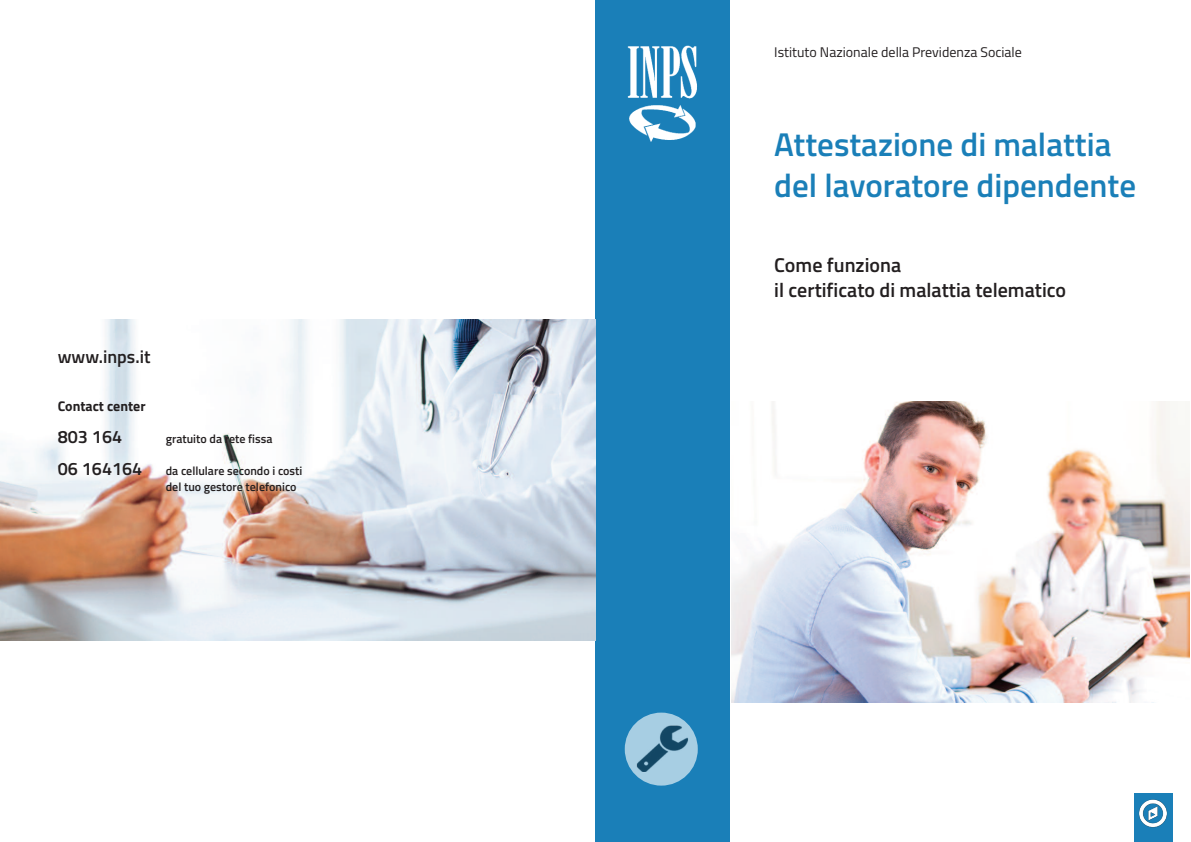
<style>
.page{position:relative;width:1191px;height:842px;background:#fff}
.page>*{position:absolute;margin:0;border:0;box-sizing:border-box;transform-origin:0 0}
.t1{font:600 33px/41px "Titillium Web";color:#1a7fb8}
.t2{font:600 20px/25px "Titillium Web";color:#231f20}
.t3{font:600 18px "Titillium Web";color:#231f20}
.t4{font:14px "Titillium Web";color:#231f20}
.t5{font:700 14px "Titillium Web";color:#231f20}
.t6{font:600 12px/16px "Titillium Web";color:#231f20}
</style>
<div class="page">
<div style="left:595px;top:0;width:135px;height:842px;background:#1a7fb8"></div>
<img style="left:731px;top:401px;width:458px;height:301px">
<img style="left:1134px;top:793px;width:38px;height:49px">
<img style="left:627px;top:45px;width:70px;height:97px">
<div style="left:625px;top:713px;width:73px;height:73px;background:#fff;border-radius:50%;opacity:.62"></div>
<img style="left:625px;top:714px;width:70px;height:66px">
<img style="left:0;top:320px;width:595px;height:321px">
<h3 class="t3" style="left:58px;top:343px;width:94px">www.inps.it</h3>
<p class="t5" style="left:58px;top:395px;width:89px">Contact center</p>
<h3 class="t3" style="left:58px;top:423px;width:66px">803 164</h3>
<p class="t6" style="left:166px;top:430px;width:108px">gratuito da rete fissa</p>
<h3 class="t3" style="left:58px;top:455px;width:86px">06 164164</h3>
<p class="t6" style="left:166px;top:462px;width:138px">da cellulare secondo i costi del tuo gestore telefonico</p>
<p class="t4" style="left:774px;top:42px;width:249px">Istituto Nazionale della Previdenza Sociale</p>
<h1 class="t1" style="left:774px;top:123px;width:363px">Attestazione di malattia del lavoratore dipendente</h1>
<h2 class="t2" style="left:774px;top:251px;width:293px">Come funziona<br>il certificato di malattia telematico</h2>
</div>
